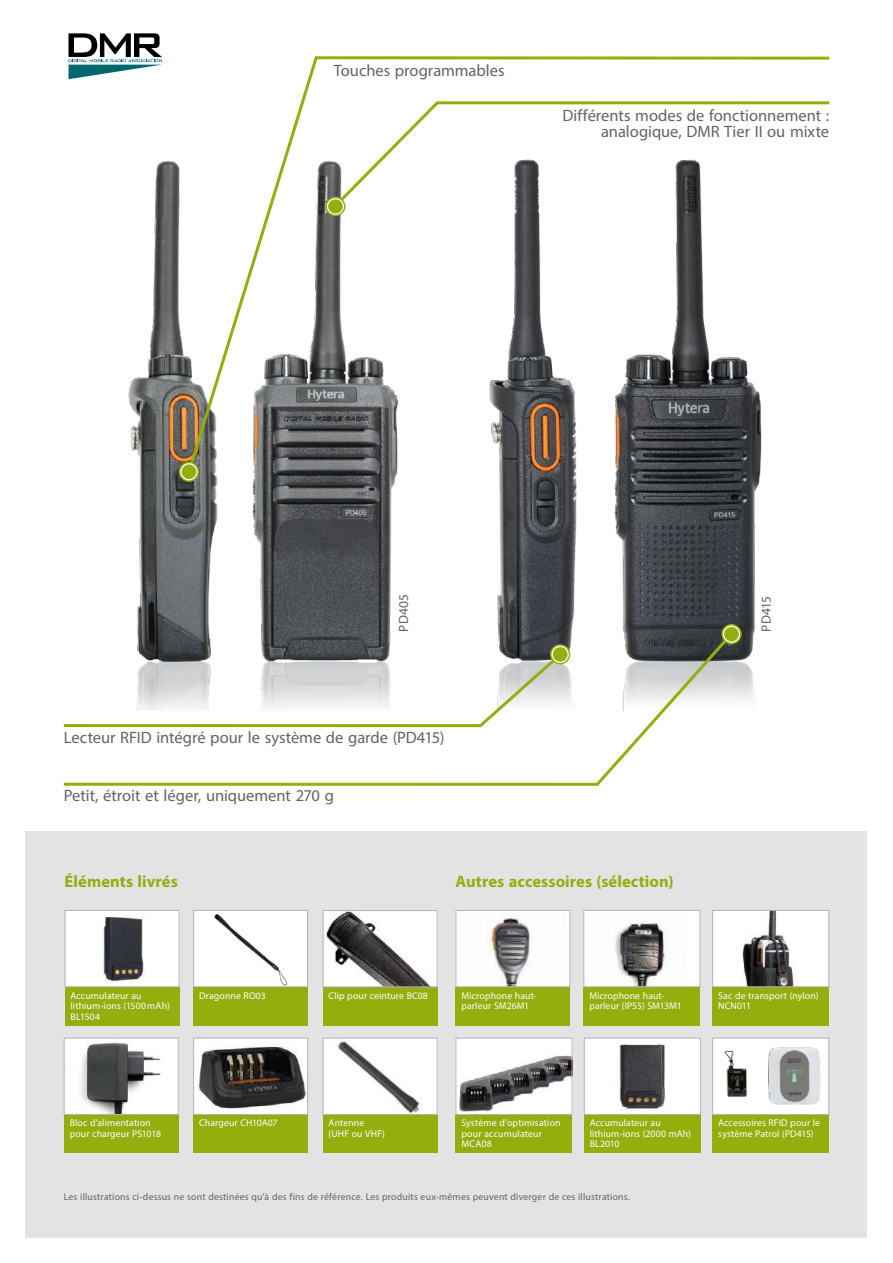
<style>
.page{position:relative;width:893px;height:1263px;background:#fff}
.page>*{position:absolute;margin:0;border:0;box-sizing:border-box;transform-origin:0 0}
.t1{font:16.5px/16.5px "Myriad Pro";color:#646363;text-align:right}
.t2{font:700 16.5px "Myriad Pro";letter-spacing:.005em;color:#95ad0d}
.t3{font:13.5px "Myriad Pro";letter-spacing:-.005em;color:#646363}
.t4{font:9.75px/10.5px "Myriad Pro";letter-spacing:.01em;color:#fff}
.t5{font:9.75px "Myriad Pro";letter-spacing:.02em;color:#646363}
</style>
<div class="page">
<div style="left:26px;top:830px;width:841px;height:407px;background:#e3e3e3"></div>
<svg style="left:69px;top:33px;width:93px;height:46px"></svg>
<div style="left:65px;top:987px;width:114px;height:38px;background:#95ad0d"></div>
<div style="left:65px;top:910px;width:114px;height:77px;background:#fff"></div>
<img style="left:103px;top:917px;width:42px;height:65px">
<div style="left:65px;top:910px;width:114px;height:77px;border:1px solid #b3b2b2"></div>
<img style="left:128px;top:160px;width:632px;height:540px">
<div style="left:64px;top:1115px;width:115px;height:38px;background:#95ad0d"></div>
<img style="left:66px;top:1040px;width:111px;height:73px">
<div style="left:64px;top:1038px;width:115px;height:77px;border:1px solid #b3b2b2"></div>
<div style="left:193px;top:1115px;width:115px;height:38px;background:#95ad0d"></div>
<img style="left:195px;top:1040px;width:111px;height:73px">
<div style="left:193px;top:1038px;width:115px;height:77px;border:1px solid #b3b2b2"></div>
<div style="left:193px;top:987px;width:115px;height:38px;background:#95ad0d"></div>
<div style="left:194px;top:910px;width:114px;height:77px;background:#fff"></div>
<img style="left:213px;top:913px;width:75px;height:72px">
<div style="left:193px;top:910px;width:115px;height:77px;border:1px solid #b3b2b2"></div>
<svg style="left:185px;top:56px;width:645px;height:421px"></svg>
<svg style="left:180px;top:462px;width:18px;height:19px"></svg>
<div style="left:179px;top:462px;width:20px;height:20px;border:2px solid #95ad0d;border-radius:50%"></div>
<div style="left:182px;top:465px;width:14px;height:13px;background:#95ad0d;border-radius:50%"></div>
<div style="left:182px;top:464px;width:14px;height:15px;border:2px solid #95ad0d;border-radius:50%"></div>
<svg style="left:331px;top:100px;width:499px;height:111px"></svg>
<div style="left:583px;top:987px;width:117px;height:38px;background:#95ad0d"></div>
<div style="left:584px;top:910px;width:116px;height:77px;background:#fff"></div>
<img style="left:615px;top:923px;width:50px;height:62px">
<div style="left:583px;top:910px;width:117px;height:77px;border:1px solid #b3b2b2"></div>
<div style="left:455px;top:987px;width:115px;height:38px;background:#95ad0d"></div>
<img style="left:457px;top:912px;width:111px;height:73px">
<div style="left:455px;top:910px;width:115px;height:77px;border:1px solid #b3b2b2"></div>
<svg style="left:63px;top:631px;width:672px;height:155px"></svg>
<svg style="left:722px;top:625px;width:19px;height:18px"></svg>
<div style="left:721px;top:624px;width:21px;height:20px;border:2px solid #95ad0d;border-radius:50%"></div>
<div style="left:725px;top:628px;width:13px;height:13px;background:#95ad0d;border-radius:50%"></div>
<div style="left:724px;top:627px;width:15px;height:14px;border:2px solid #95ad0d;border-radius:50%"></div>
<svg style="left:326px;top:197px;width:19px;height:18px"></svg>
<div style="left:325px;top:197px;width:21px;height:19px;border:2px solid #95ad0d;border-radius:50%"></div>
<div style="left:329px;top:200px;width:13px;height:13px;background:#95ad0d;border-radius:50%"></div>
<div style="left:328px;top:199px;width:15px;height:14px;border:2px solid #95ad0d;border-radius:50%"></div>
<div style="left:323px;top:987px;width:114px;height:38px;background:#95ad0d"></div>
<img style="left:325px;top:912px;width:110px;height:73px">
<div style="left:323px;top:910px;width:114px;height:77px;border:1px solid #b3b2b2"></div>
<div style="left:323px;top:1115px;width:114px;height:38px;background:#95ad0d"></div>
<div style="left:323px;top:1038px;width:114px;height:76px;background:#fff"></div>
<img style="left:337px;top:1040px;width:84px;height:73px">
<div style="left:323px;top:1038px;width:114px;height:77px;border:1px solid #b3b2b2"></div>
<div style="left:712px;top:987px;width:117px;height:38px;background:#95ad0d"></div>
<div style="left:713px;top:910px;width:116px;height:77px;background:#fff"></div>
<img style="left:742px;top:912px;width:52px;height:73px">
<div style="left:712px;top:910px;width:117px;height:77px;border:1px solid #b3b2b2"></div>
<div style="left:455px;top:1115px;width:117px;height:38px;background:#95ad0d"></div>
<img style="left:457px;top:1040px;width:113px;height:73px">
<div style="left:455px;top:1038px;width:117px;height:77px;border:1px solid #b3b2b2"></div>
<div style="left:584px;top:1115px;width:117px;height:38px;background:#95ad0d"></div>
<div style="left:584px;top:1038px;width:116px;height:76px;background:#fff"></div>
<img style="left:619px;top:1044px;width:46px;height:66px">
<div style="left:584px;top:1038px;width:117px;height:77px;border:1px solid #b3b2b2"></div>
<div style="left:712px;top:1115px;width:117px;height:38px;background:#95ad0d"></div>
<img style="left:714px;top:1040px;width:113px;height:72px">
<div style="left:712px;top:1038px;width:117px;height:77px;border:1px solid #b3b2b2"></div>
<h1 class="t1" style="left:334px;top:62px;width:172px">Touches programmables</h1>
<h1 class="t1" style="left:563px;top:107px;width:268px">Différents modes de fonctionnement : analogique, DMR Tier II ou mixte</h1>
<h2 class="t3" style="left:395px;top:631px;width:39px;rotate:-90deg">PD405</h2>
<h2 class="t3" style="left:758px;top:631px;width:37px;rotate:-90deg">PD415</h2>
<h1 class="t1" style="left:64px;top:729px;width:382px">Lecteur RFID intégré pour le système de garde (PD415)</h1>
<h1 class="t1" style="left:64px;top:787px;width:272px">Petit, étroit et léger, uniquement 270 g</h1>
<h1 class="t2" style="left:65px;top:871px;width:115px">Éléments livrés</h1>
<h1 class="t2" style="left:455px;top:871px;width:220px">Autres accessoires (sélection)</h1>
<p class="t4" style="left:71px;top:990px;width:101px">Accumulateur au lithium-ions (1500mAh)<br>BL1504</p>
<p class="t4" style="left:199px;top:990px;width:68px">Dragonne RO03</p>
<p class="t4" style="left:329px;top:990px;width:101px">Clip pour ceinture BC08</p>
<p class="t4" style="left:461px;top:990px;width:77px">Microphone haut&shy;parleur SM26M1</p>
<p class="t4" style="left:589px;top:990px;width:94px">Microphone haut&shy;parleur (IP55) SM13M1</p>
<p class="t4" style="left:718px;top:990px;width:102px">Sac de transport (nylon)<br>NCN011</p>
<p class="t4" style="left:70px;top:1118px;width:93px">Bloc d'alimentation pour chargeur PS1018</p>
<p class="t4" style="left:199px;top:1118px;width:80px">Chargeur CH10A07</p>
<p class="t4" style="left:329px;top:1118px;width:58px">Antenne (UHF ou VHF)</p>
<p class="t4" style="left:461px;top:1118px;width:101px">Système d'optimisation pour accumulateur<br>MCA08</p>
<p class="t4" style="left:590px;top:1118px;width:103px">Accumulateur au lithium-ions (2000 mAh)<br>BL2010</p>
<p class="t4" style="left:718px;top:1118px;width:103px">Accessoires RFID pour le système Patrol (PD415)</p>
<p class="t5" style="left:64px;top:1191px;width:568px">Les illustrations ci-dessus ne sont destinées qu'à des fins de référence. Les produits eux-mêmes peuvent diverger de ces illustrations.</p>
</div>
